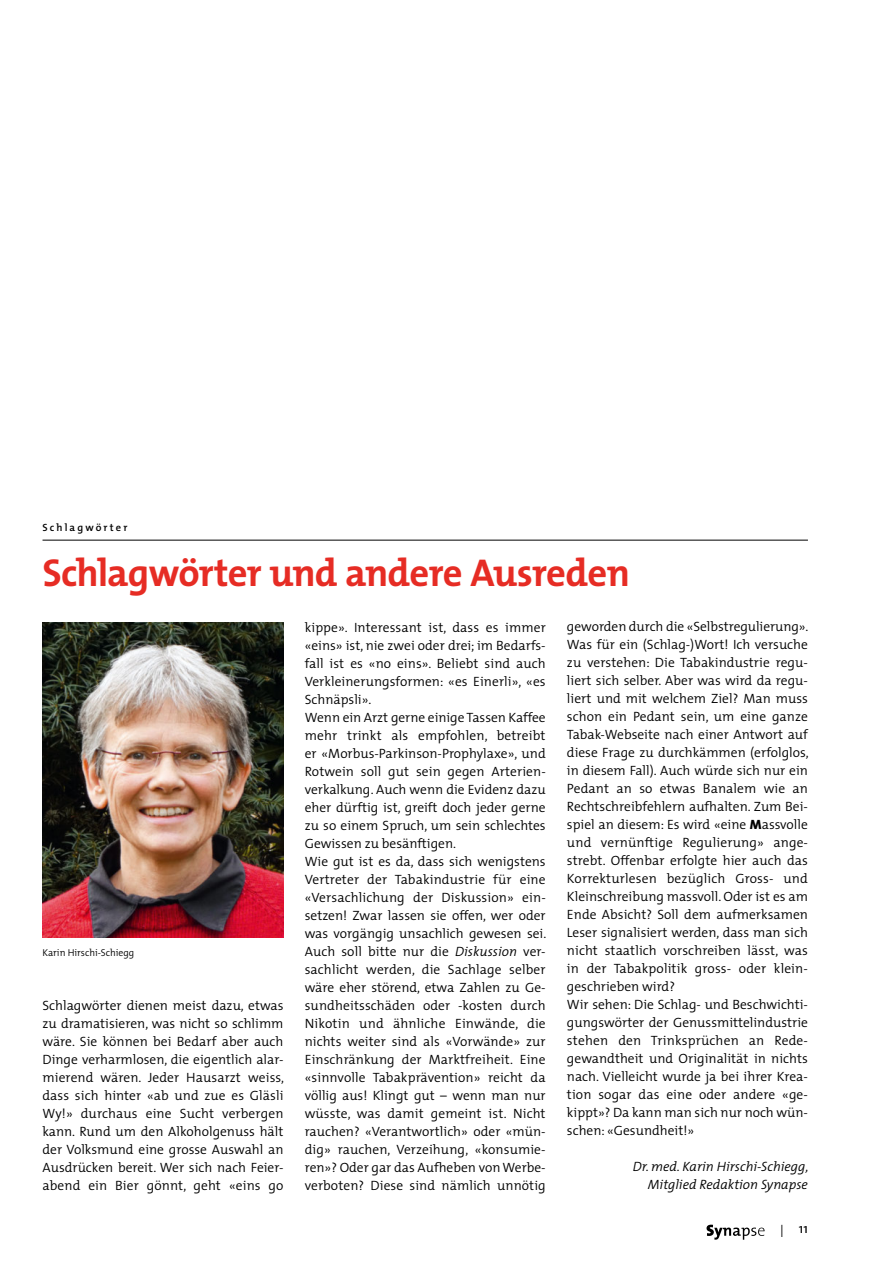
<style>
.page{position:relative;width:893px;height:1263px;background:#fff}
.page>*{position:absolute;margin:0;border:0;box-sizing:border-box;transform-origin:0 0}
.t1{font:700 39px "The Mix";letter-spacing:-.02em;color:#e62c24}
.t2{font:300 13.5px/18px "The Mix";color:#000}
.t3{font:italic 300 13.5px/18px "The Mix";color:#000;text-align:right}
.t4{font:13.5px "The Sans";color:#000}
.t5{font:600 10.5px "The Mix";letter-spacing:.2em;color:#000}
.t6{font:300 10.05px "The Mix";color:#000}
.s1{font-style:italic}
.s2{font-family:"The Sans";font-weight:800}
.s3{font-size:18px}
</style>
<div class="page">
<svg style="left:706px;top:1225px;width:58px;height:15px"></svg>
<hr style="left:43px;top:540px;width:765px;height:1px;background:#000">
<img style="left:43px;top:623px;width:240px;height:315px">
<p class="t5" style="left:43px;top:519px;width:86px">Schlagwörter</p>
<h1 class="t1" style="left:43px;top:540px;width:589px">Schlagwörter und andere Ausreden</h1>
<p class="t6" style="left:43px;top:944px;width:93px">Karin Hirschi-Schiegg</p>
<p class="t2" style="left:43px;top:996px;width:243px;text-align:justify">Schlagwörter dienen meist dazu, etwas zu dramatisieren, was nicht so schlimm wäre. Sie können bei Bedarf aber auch Dinge verharmlosen, die eigentlich alar&shy;mierend wären. Jeder Hausarzt weiss, dass sich hinter «ab und zue es Gläsli Wy!» durchaus eine Sucht verbergen kann. Rund um den Alkoholgenuss hält der Volksmund eine grosse Auswahl an Ausdrücken bereit. Wer sich nach Feier&shy;abend ein Bier gönnt, geht «eins go</p>
<p class="t2" style="left:305px;top:618px;width:243px">kippe». Interessant ist, dass es immer «eins» ist, nie zwei oder drei; im Bedarfs&shy;fall ist es «no eins». Beliebt sind auch Verkleinerungsformen: «es Einerli», «es Schnäpsli».<br>Wenn ein Arzt gerne einige Tassen Kaffee mehr trinkt als empfohlen, betreibt er «Morbus-Parkinson-Prophylaxe», und Rotwein soll gut sein gegen Arterien&shy;verkalkung. Auch wenn die Evidenz dazu eher dürftig ist, greift doch jeder gerne zu so einem Spruch, um sein schlechtes Gewissen zu besänftigen.<br>Wie gut ist es da, dass sich wenigstens Vertreter der Tabakindustrie für eine «Versachlichung der Diskussion» ein&shy;setzen! Zwar lassen sie offen, wer oder was vorgängig unsachlich gewesen sei.<br>Auch soll bitte nur die <span class="s1">Diskussion</span> ver&shy;sachlicht werden, die Sachlage selber wäre eher störend, etwa Zahlen zu Ge&shy;sundheitsschäden oder -kosten durch Nikotin und ähnliche Einwände, die nichts weiter sind als «Vorwände» zur Einschränkung der Marktfreiheit. Eine «sinnvolle Tabakprävention» reicht da völlig aus! Klingt gut – wenn man nur wüsste, was damit gemeint ist. Nicht rauchen? «Verantwortlich» oder «mün&shy;dig» rauchen, Verzeihung, «konsumie&shy;ren»? Oder gar das Aufheben von Werbe&shy;verboten? Diese sind nämlich unnötig</p>
<p class="t2" style="left:567px;top:617px;width:243px">geworden durch die «Selbstregulierung».<br>Was für ein (Schlag-)Wort! Ich versuche zu verstehen: Die Tabakindustrie regu&shy;liert sich selber. Aber was wird da regu&shy;liert und mit welchem Ziel? Man muss schon ein Pedant sein, um eine ganze Tabak-Webseite nach einer Antwort auf diese Frage zu durchkämmen (erfolglos, in diesem Fall). Auch würde sich nur ein Pedant an so etwas Banalem wie an Rechtschreibfehlern aufhalten. Zum Bei&shy;spiel an diesem: Es wird «eine <span class="s2">M</span>assvolle und vernünftige Regulierung» ange&shy;strebt. Offenbar erfolgte hier auch das Korrekturlesen bezüglich Gross- und Kleinschreibung massvoll. Oder ist es am Ende Absicht? Soll dem aufmerksamen Leser signalisiert werden, dass man sich nicht staatlich vorschreiben lässt, was in der Tabakpolitik gross- oder klein&shy;geschrieben wird?<br>Wir sehen: Die Schlag- und Beschwichti&shy;gungswörter der Genussmittelindustrie stehen den Trinksprüchen an Rede&shy;gewandtheit und Originalität in nichts nach. Vielleicht wurde ja bei ihrer Krea&shy;tion sogar das eine oder andere «ge&shy;kippt»? Da kann man sich nur noch wün&shy;schen: «Gesundheit!»</p>
<p class="t3" style="left:633px;top:1157px;width:177px">Dr. med. Karin Hirschi-Schiegg,<br>Mitglied Redaktion Synapse</p>
<p class="t4" style="left:781px;top:1217px;width:29px"><span class="s3">I</span> 11</p>
</div>
